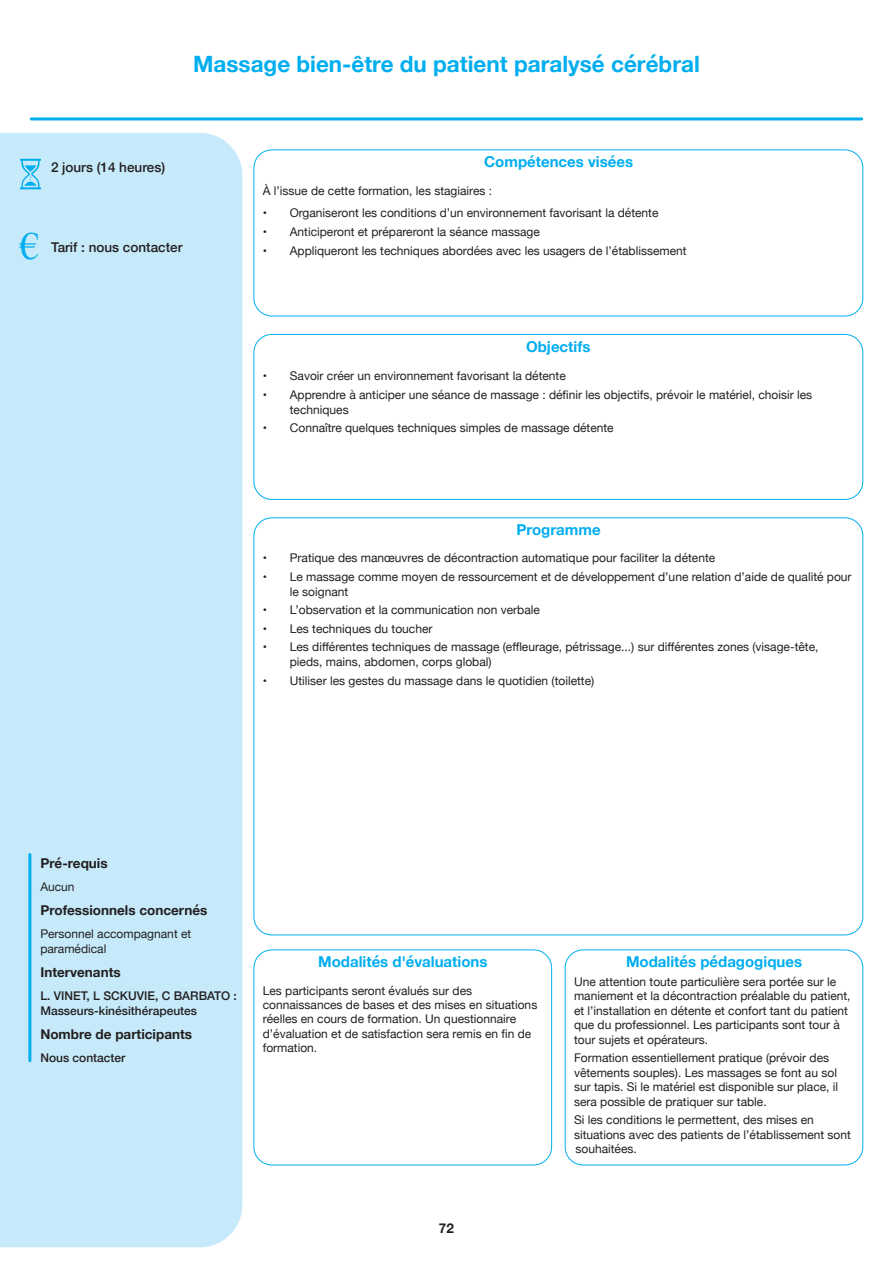
<style>
.page{position:relative;width:893px;height:1263px;background:#fff}
.page>*{position:absolute;margin:0;border:0;box-sizing:border-box;transform-origin:0 0}
.t1{font:38.4px "Times New Roman";color:#00aeef}
.t2{font:700 22.5px "Helvetica Neue";color:#00aeef}
.t3{font:700 15px "Helvetica Neue";color:#00aeef}
.t4{font:700 13.5px "Helvetica Neue";color:#231f20}
.t5{font:500 13.5px "Helvetica Neue";color:#231f20}
.t6{font:12px/14.4px "Helvetica Neue";color:#231f20}
.t7{font:500 12px/14.4px "Helvetica Neue";color:#231f20}
</style>
<div class="page">
<div style="left:0;top:133px;width:242px;height:1114px;background:#c6eafa"></div>
<hr style="left:31px;top:117px;width:831px;height:3px;background:#00aeef">
<svg style="left:20px;top:159px;width:21px;height:30px"></svg>
<hr style="left:28px;top:854px;width:3px;height:207px;background:#00aeef">
<div style="left:254px;top:150px;width:609px;height:166px;border:1px solid #00aeef;border-radius:18px"></div>
<div style="left:254px;top:334px;width:609px;height:166px;border:1px solid #00aeef;border-radius:18px"></div>
<div style="left:254px;top:949px;width:298px;height:216px;border:1px solid #00aeef;border-radius:18px"></div>
<div style="left:565px;top:949px;width:298px;height:216px;border:1px solid #00aeef;border-radius:18px"></div>
<h2 class="t2" style="left:193px;top:47px;width:508px">Massage bien-être du patient paralysé cérébral</h2>
<p class="t5" style="left:51px;top:156px;width:116px">2 jours (14 heures)</p>
<h1 class="t1" style="left:20px;top:221px;width:21px">€</h1>
<p class="t5" style="left:51px;top:236px;width:133px">Tarif : nous contacter</p>
<p class="t3" style="left:484px;top:150px;width:150px">Compétences visées</p>
<p class="t6" style="left:263px;top:184px;width:231px">À l’issue de cette formation, les stagiaires :</p>
<p class="t6" style="left:263px;top:207px;width:397px">• Organiseront les conditions d’un environnement favorisant la détente</p>
<p class="t6" style="left:263px;top:225px;width:279px">• Anticiperont et prépareront la séance massage</p>
<p class="t6" style="left:263px;top:244px;width:425px">• Appliqueront les techniques abordées avec les usagers de l’établissement</p>
<p class="t3" style="left:526px;top:334px;width:66px">Objectifs</p>
<p class="t6" style="left:263px;top:370px;width:305px">• Savoir créer un environnement favorisant la détente</p>
<p class="t6" style="left:290px;top:388px;width:524px;text-indent:-27px">• Apprendre à anticiper une séance de massage : définir les objectifs, prévoir le matériel, choisir les techniques</p>
<p class="t6" style="left:263px;top:421px;width:352px">• Connaître quelques techniques simples de massage détente</p>
<p class="t3" style="left:517px;top:518px;width:86px">Programme</p>
<p class="t6" style="left:263px;top:552px;width:454px">• Pratique des manœuvres de décontraction automatique pour faciliter la détente</p>
<p class="t6" style="left:290px;top:570px;width:563px;text-indent:-27px">• Le massage comme moyen de ressourcement et de développement d’une relation d’aide de qualité pour le soignant</p>
<p class="t6" style="left:263px;top:603px;width:279px">• L’observation et la communication non verbale</p>
<p class="t6" style="left:263px;top:622px;width:171px">• Les techniques du toucher</p>
<p class="t6" style="left:290px;top:641px;width:530px;text-indent:-27px">• Les différentes techniques de massage (effleurage, pétrissage...) sur différentes zones (visage-tête, pieds, mains, abdomen, corps global)</p>
<p class="t6" style="left:263px;top:674px;width:333px">• Utiliser les gestes du massage dans le quotidien (toilette)</p>
<p class="t4" style="left:40px;top:852px;width:69px">Pré-requis</p>
<p class="t6" style="left:40px;top:880px;width:36px">Aucun</p>
<p class="t4" style="left:40px;top:900px;width:168px">Professionnels concernés</p>
<p class="t6" style="left:40px;top:927px;width:152px">Personnel accompagnant et paramédical</p>
<p class="t4" style="left:40px;top:962px;width:82px">Intervenants</p>
<p class="t7" style="left:40px;top:988px;width:198px">L. VINET, L SCKUVIE, C BARBATO :<br>Masseurs-kinésithérapeutes</p>
<p class="t4" style="left:40px;top:1024px;width:153px">Nombre de participants</p>
<p class="t7" style="left:40px;top:1050px;width:87px">Nous contacter</p>
<p class="t3" style="left:318px;top:950px;width:171px">Modalités d'évaluations</p>
<p class="t6" style="left:263px;top:984px;width:276px">Les participants seront évalués sur des connaissances de bases et des mises en situations réelles en cours de formation. Un questionnaire d’évaluation et de satisfaction sera remis en fin de formation.</p>
<p class="t4" style="left:439px;top:1218px;width:17px">72</p>
<p class="t3" style="left:626px;top:950px;width:178px">Modalités pédagogiques</p>
<p class="t6" style="left:574px;top:975px;width:278px">Une attention toute particulière sera portée sur le maniement et la décontraction préalable du patient, et l’installation en détente et confort tant du patient que du professionnel. Les participants sont tour à tour sujets et opérateurs.</p>
<p class="t6" style="left:574px;top:1051px;width:266px">Formation essentiellement pratique (prévoir des vêtements souples). Les massages se font au sol sur tapis. Si le matériel est disponible sur place, il sera possible de pratiquer sur table.</p>
<p class="t6" style="left:574px;top:1113px;width:278px">Si les conditions le permettent, des mises en situations avec des patients de l’établissement sont souhaitées.</p>
</div>
